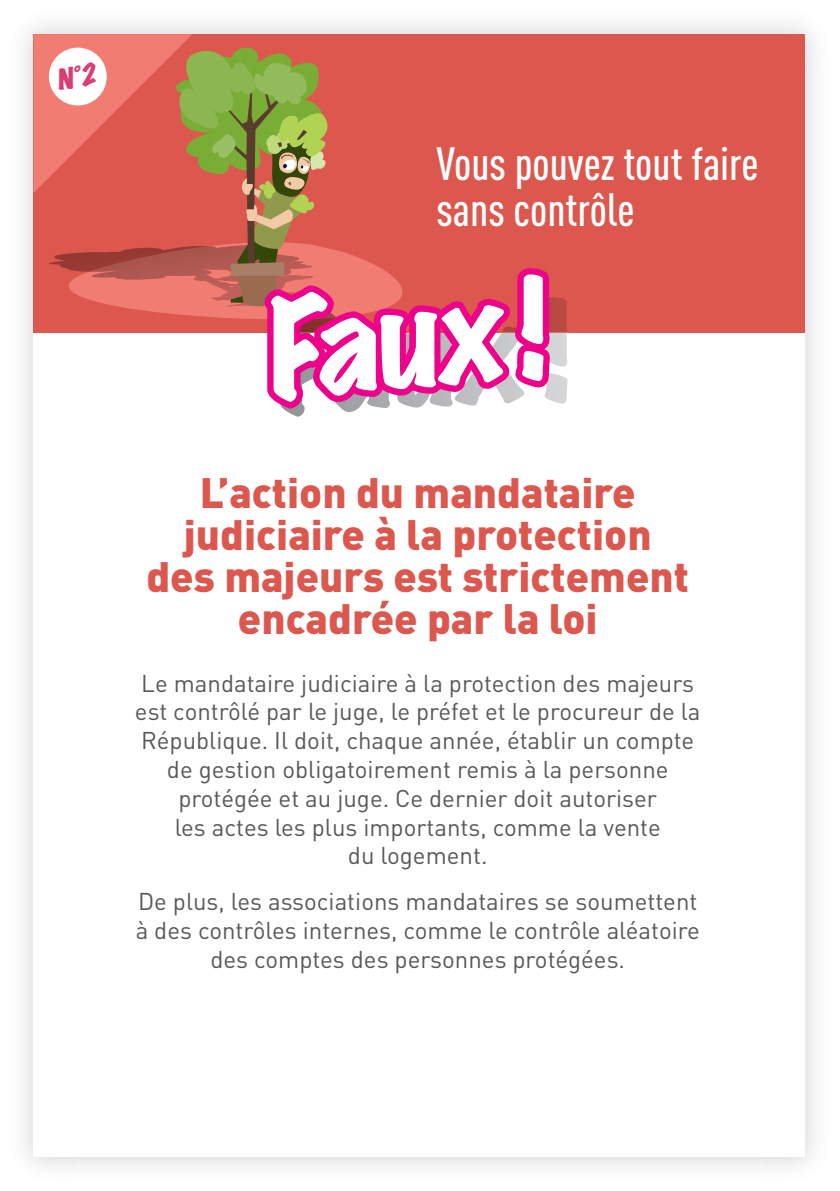
<style>
.page{position:relative;width:840px;height:1191px;background:#fff}
.page>*{position:absolute;margin:0;border:0;box-sizing:border-box;transform-origin:0 0}
.t1{font:expanded 121.2px "Marker Felt";color:#fff}
.t2{font:46px/46px "DIN Cond Medium Alternate";color:#fff}
.t3{font:900 42px/42px "DIN Pro";color:#dc584f;text-align:center}
.t4{font:24px/28.8px "DIN Pro";color:#57585a;text-align:center}
</style>
<div class="page">
<img style="left:30px;top:24px;width:786px;height:53px">
<img style="left:762px;top:77px;width:54px;height:1091px">
<div style="left:33px;top:34px;width:771px;height:1123px;background:#fff"></div>
<div style="left:33px;top:34px;width:771px;height:298px;background:#dc584f"></div>
<img style="left:558px;top:332px;width:9px;height:72px">
<img style="left:558px;top:297px;width:8px;height:35px">
<svg style="left:16px;top:34px;width:542px;height:382px"></svg>
<h2 class="t2" style="left:436px;top:144px;width:323px">Vous pouvez tout faire sans contrôle</h2>
<h1 class="t1" style="left:260px;top:288px;width:279px;rotate:-5deg">Faux !</h1>
<h3 class="t3" style="left:146px;top:476px;width:544px">L’action du mandataire judiciaire à la protection des majeurs est strictement encadrée par la loi</h3>
<p class="t4" style="left:135px;top:671px;width:567px">Le mandataire judiciaire à la protection des majeurs est contrôlé par le juge, le préfet et le procureur de la République. Il doit, chaque année, établir un compte de gestion obligatoirement remis à la personne protégée et au juge. Ce dernier doit autoriser<br>les actes les plus importants, comme la vente<br>du logement.</p>
<p class="t4" style="left:136px;top:890px;width:565px">De plus, les associations mandataires se soumettent à des contrôles internes, comme le contrôle aléatoire des comptes des personnes protégées.</p>
</div>
